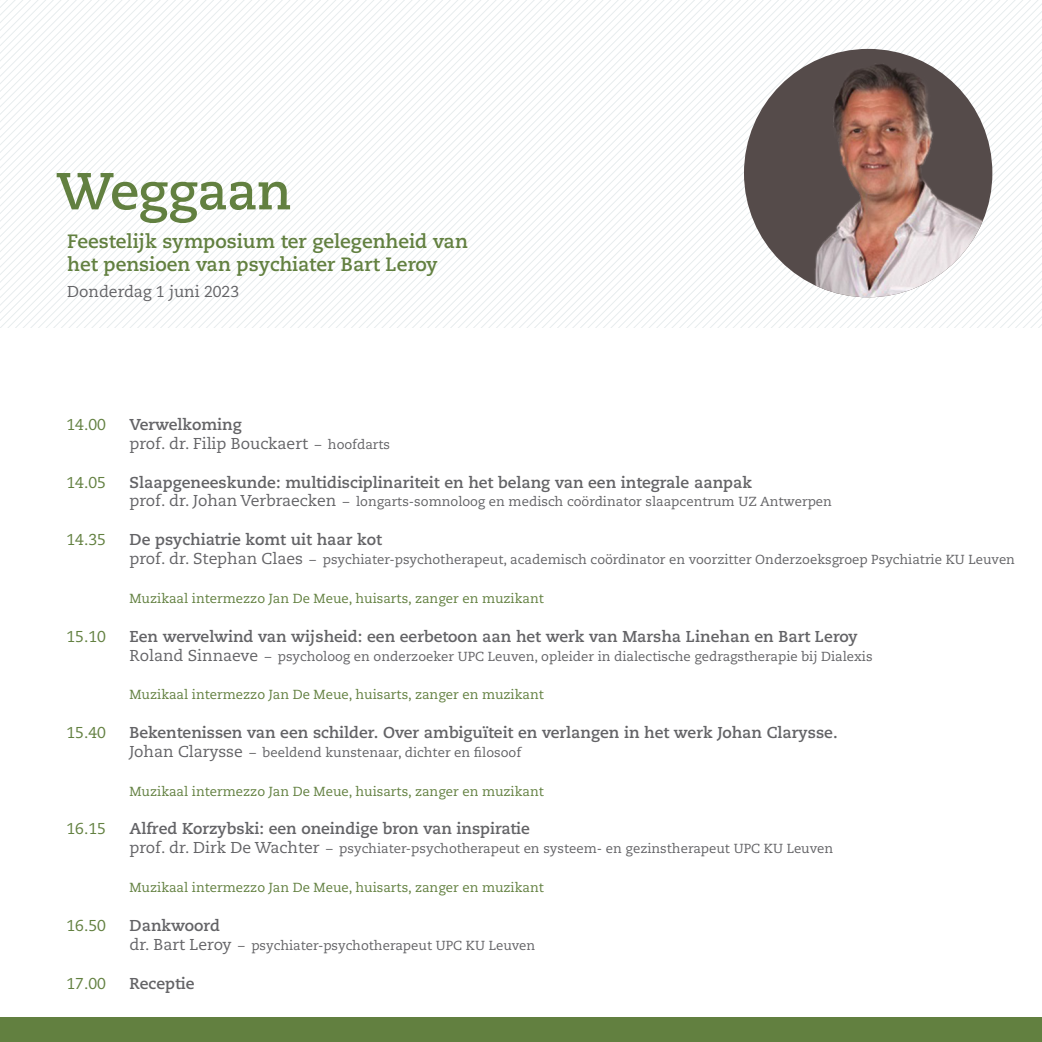
<style>
.page{position:relative;width:1042px;height:1042px;background:#fff}
.page>*{position:absolute;margin:0;border:0;box-sizing:border-box;transform-origin:0 0}
.t1{font:700 51.98px "Caecilia LT Std";letter-spacing:-.02em;color:#628040}
.t2{font:700 19.25px/23.1px "Caecilia LT Std";color:#628040}
.t3{font:700 15.75px "Caecilia LT Std";color:#636366}
.t4{font:15.75px/18.9px "Caecilia LT Std";color:#636366}
.t5{font:15.75px "Caecilia LT Std";color:#628040}
.t6{font:13.12px "Caecilia LT Std";color:#636366}
.t7{font:13.12px "Caecilia LT Std";color:#628040}
.s1{font-weight:700}
.s2{font-size:13.12px}
.s3{font-size:15.75px}
</style>
<div class="page">
<div style="left:0;top:1017px;width:1042px;height:25px;background:#628040"></div>
<svg style="left:623px;top:0;width:419px;height:327px"></svg>
<img style="left:744px;top:49px;width:248px;height:248px;border-radius:124px">
<h1 class="t1" style="left:56px;top:161px;width:237px">Weggaan</h1>
<h2 class="t2" style="left:67px;top:230px;width:402px">Feestelijk symposium ter gelegenheid van het pensioen van psychiater Bart Leroy</h2>
<p class="t4" style="left:67px;top:282px;width:173px">Donderdag 1 juni 2023</p>
<p class="t5" style="left:66px;top:415px;width:41px">14.00</p>
<p class="t4" style="left:129px;top:415px;width:262px"><span class="s1">Verwelkoming<br></span>prof. dr. Filip Bouckaert <span class="s2">– hoofdarts</span></p>
<p class="t5" style="left:66px;top:473px;width:41px">14.05</p>
<p class="t3" style="left:129px;top:473px;width:624px">Slaapgeneeskunde: multidisciplinariteit en het belang van een integrale aanpak</p>
<p class="t6" style="left:129px;top:494px;width:704px"><span class="s3">prof. dr. Johan Verbraecken</span> – longarts-somnoloog en medisch coördinator slaapcentrum UZ Antwerpen</p>
<p class="t5" style="left:66px;top:530px;width:41px">14.35</p>
<p class="t3" style="left:129px;top:530px;width:254px">De psychiatrie komt uit haar kot</p>
<p class="t6" style="left:129px;top:552px;width:887px"><span class="s3">prof. dr. Stephan Claes</span> – psychiater-psychotherapeut, academisch coördinator en voorzitter Onderzoeksgroep Psychiatrie KU Leuven</p>
<p class="t7" style="left:129px;top:591px;width:416px">Muzikaal intermezzo Jan De Meue, huisarts, zanger en muzikant</p>
<p class="t5" style="left:66px;top:627px;width:41px">15.10</p>
<p class="t3" style="left:129px;top:627px;width:730px">Een wervelwind van wijsheid: een eerbetoon aan het werk van Marsha Linehan en Bart Leroy</p>
<p class="t6" style="left:129px;top:648px;width:744px"><span class="s3">Roland Sinnaeve</span> – psycholoog en onderzoeker UPC Leuven, opleider in dialectische gedragstherapie bij Dialexis</p>
<p class="t7" style="left:129px;top:687px;width:416px">Muzikaal intermezzo Jan De Meue, huisarts, zanger en muzikant</p>
<p class="t5" style="left:66px;top:723px;width:41px">15.40</p>
<p class="t3" style="left:129px;top:723px;width:710px">Bekentenissen van een schilder. Over ambiguïteit en verlangen in het werk Johan Clarysse.</p>
<p class="t6" style="left:129px;top:745px;width:393px"><span class="s3">Johan Clarysse</span> – beeldend kunstenaar, dichter en filosoof</p>
<p class="t7" style="left:129px;top:783px;width:416px">Muzikaal intermezzo Jan De Meue, huisarts, zanger en muzikant</p>
<p class="t5" style="left:66px;top:820px;width:41px">16.15</p>
<p class="t3" style="left:129px;top:819px;width:402px">Alfred Korzybski: een oneindige bron van inspiratie</p>
<p class="t6" style="left:129px;top:841px;width:705px"><span class="s3">prof. dr. Dirk De Wachter</span> – psychiater-psychotherapeut en systeem- en gezinstherapeut UPC KU Leuven</p>
<p class="t7" style="left:129px;top:880px;width:416px">Muzikaal intermezzo Jan De Meue, huisarts, zanger en muzikant</p>
<p class="t5" style="left:66px;top:916px;width:41px">16.50</p>
<p class="t3" style="left:129px;top:916px;width:92px">Dankwoord</p>
<p class="t6" style="left:129px;top:937px;width:407px"><span class="s3">dr. Bart Leroy</span> – psychiater-psychotherapeut UPC KU Leuven</p>
<p class="t5" style="left:66px;top:974px;width:41px">17.00</p>
<p class="t3" style="left:129px;top:973px;width:67px">Receptie</p>
</div>
